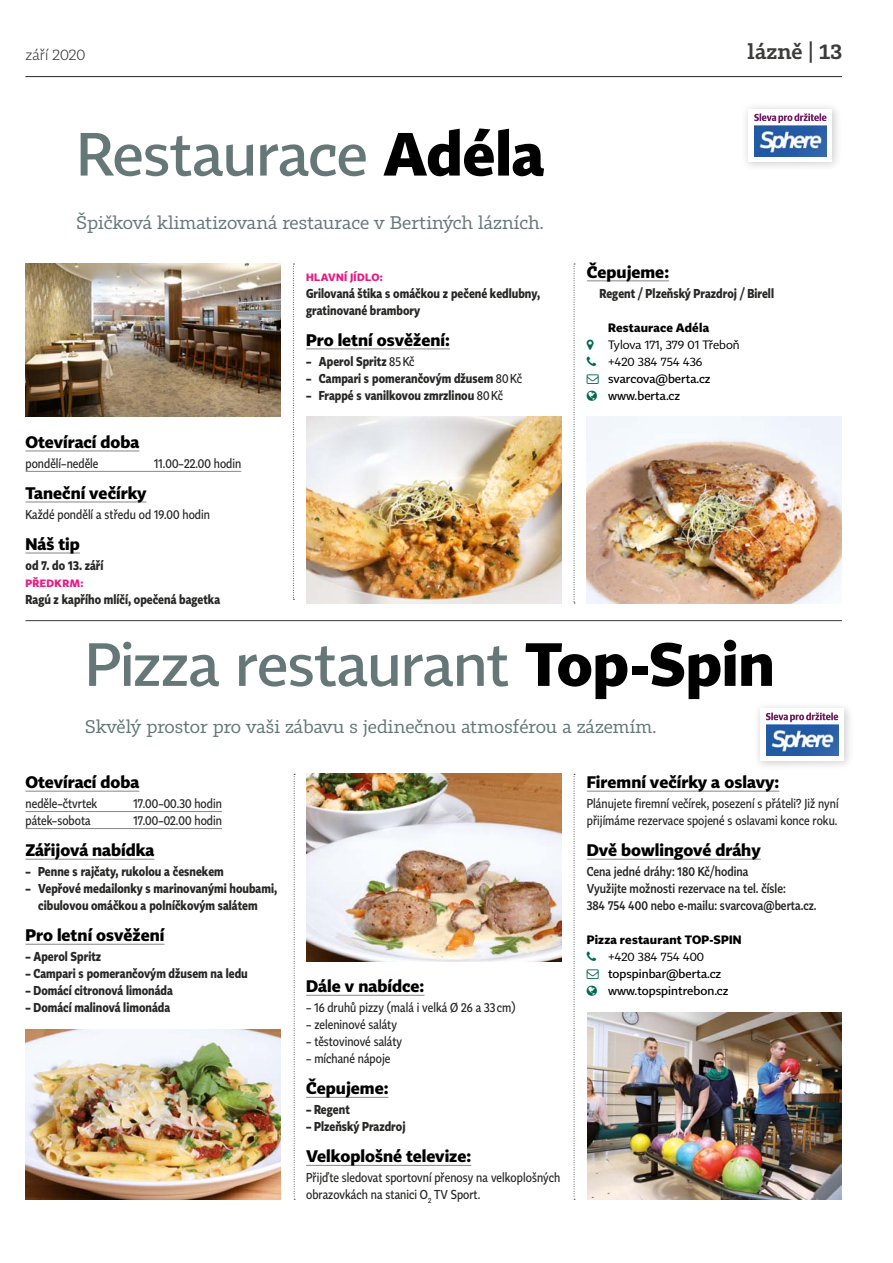
<style>
.page{position:relative;width:893px;height:1263px;background:#fff}
.page>*{position:absolute;margin:0;border:0;box-sizing:border-box;transform-origin:0 0}
.t1{font:500 60px "Tabac Sans";letter-spacing:-.015em;color:#657877}
.t2{font:300 21px "Tabac Slab";letter-spacing:-.005em;color:#3c3c3b}
.t3{font:18px "Tabac Slab";letter-spacing:-.005em;color:#657877}
.t4{font:700 16.5px "Tabac Sans";color:#000}
.t5{font:300 15px "Tabac Sans";color:#3c3c3b}
.t6{font:700 12.75px/17px "Tabac Sans";letter-spacing:.005em;color:#282827;scale:.84 1}
.t7{font:500 12.75px/17px "Tabac Sans";letter-spacing:.005em;color:#282827;scale:.84 1}
.t8{font:300 12.75px/17px "Tabac Sans";letter-spacing:.005em;color:#282827;scale:.84 1}
.t9{font:500 12px/17px "Tabac Sans";color:#000}
.t10{font:12px/17px "Tabac Sans";color:#000}
.t11{font:700 12px "Tabac Sans";color:#000}
.t12{font:700 10.5px "Tabac Sans";letter-spacing:.04em;color:#e71a84}
.s1{font-weight:700;color:#000}
.s2{font-weight:500}
</style>
<div class="page">
<hr style="left:26px;top:76px;width:816px;height:1px;background:#3c3c3b">
<hr style="left:26px;top:451px;width:113px;height:1px;background:#878787">
<hr style="left:26px;top:471px;width:215px;height:1px;background:#878787">
<hr style="left:26px;top:502px;width:121px;height:1px;background:#878787">
<hr style="left:26px;top:553px;width:54px;height:1px;background:#878787">
<hr style="left:306px;top:349px;width:144px;height:1px;background:#878787">
<hr style="left:587px;top:281px;width:82px;height:1px;background:#878787">
<hr style="left:26px;top:791px;width:113px;height:1px;background:#878787">
<hr style="left:26px;top:811px;width:196px;height:1px;background:#878787">
<hr style="left:26px;top:828px;width:196px;height:1px;background:#878787">
<hr style="left:26px;top:859px;width:128px;height:1px;background:#878787">
<hr style="left:26px;top:944px;width:138px;height:1px;background:#878787">
<hr style="left:306px;top:995px;width:118px;height:1px;background:#878787">
<hr style="left:306px;top:1097px;width:82px;height:1px;background:#878787">
<hr style="left:306px;top:1165px;width:165px;height:1px;background:#878787">
<hr style="left:587px;top:791px;width:192px;height:1px;background:#878787">
<hr style="left:587px;top:859px;width:174px;height:1px;background:#878787">
<svg style="left:293px;top:264px;width:1px;height:336px"></svg>
<svg style="left:294px;top:774px;width:1px;height:426px"></svg>
<svg style="left:574px;top:264px;width:1px;height:339px"></svg>
<hr style="left:26px;top:620px;width:816px;height:1px;background:#3c3c3b">
<img style="left:306px;top:774px;width:255px;height:187px">
<img style="left:26px;top:1029px;width:255px;height:170px">
<svg style="left:574px;top:774px;width:1px;height:426px"></svg>
<div style="left:752px;top:701px;width:103px;height:70px;background:#000;opacity:.2"></div>
<div style="left:760px;top:708px;width:84px;height:53px;background:#fff"></div>
<img style="left:766px;top:724px;width:72px;height:31px">
<svg style="left:766px;top:712px;width:72px;height:10px"></svg>
<img style="left:307px;top:417px;width:254px;height:187px">
<div style="left:741px;top:102px;width:102px;height:70px;background:#000;opacity:.2"></div>
<div style="left:748px;top:109px;width:84px;height:53px;background:#fff"></div>
<img style="left:754px;top:125px;width:72px;height:31px">
<svg style="left:754px;top:113px;width:72px;height:10px"></svg>
<img style="left:587px;top:417px;width:255px;height:187px">
<img style="left:26px;top:264px;width:255px;height:153px">
<img style="left:587px;top:1012px;width:255px;height:187px">
<p class="t5" style="left:26px;top:45px;width:61px">září 2020</p>
<h2 class="t2" style="left:748px;top:39px;width:96px">lázně | 13</h2>
<h1 class="t1" style="left:77px;top:118px;width:469px">Restaurace <span class="s1">Adéla</span></h1>
<h3 class="t3" style="left:77px;top:211px;width:469px">Špičková klimatizovaná restaurace v Bertiných lázních.</h3>
<p class="t4" style="left:26px;top:431px;width:115px">Otevírací doba</p>
<p class="t7" style="left:26px;top:455px;width:88px">pondělí–neděle</p>
<p class="t7" style="left:154px;top:455px;width:105px">11.00–22.00 hodin</p>
<p class="t4" style="left:26px;top:482px;width:123px">Taneční večírky</p>
<p class="t7" style="left:26px;top:506px;width:221px">Každé pondělí a středu od 19.00 hodin</p>
<p class="t4" style="left:26px;top:534px;width:56px">Náš tip</p>
<p class="t6" style="left:26px;top:557px;width:95px">od 7. do 13. září</p>
<p class="t12" style="left:26px;top:576px;width:59px">Předkrm:</p>
<p class="t6" style="left:26px;top:591px;width:233px">Ragú z kapřího mlíčí, opečená bagetka</p>
<p class="t12" style="left:306px;top:270px;width:78px">Hlavní jídlo:</p>
<p class="t6" style="left:306px;top:285px;width:280px">Grilovaná štika s omáčkou z pečené kedlubny, gratinované brambory</p>
<p class="t4" style="left:306px;top:329px;width:145px">Pro letní osvěžení:</p>
<p class="t6" style="left:306px;top:353px;width:131px">– Aperol Spritz <span class="s2">85Kč</span></p>
<p class="t6" style="left:306px;top:370px;width:258px">– Campari s pomerančovým džusem <span class="s2">80Kč</span></p>
<p class="t6" style="left:306px;top:387px;width:236px">– Frappé s vanilkovou zmrzlinou <span class="s2">80Kč</span></p>
<p class="t4" style="left:587px;top:261px;width:84px">Čepujeme:</p>
<p class="t6" style="left:587px;top:285px;width:224px">Regent / Plzeňský Prazdroj / Birell</p>
<p class="t11" style="left:587px;top:320px;width:124px">Restaurace Adéla</p>
<p class="t10" style="left:608px;top:336px;width:133px">Tylova 171, 379 01 Třeboň +420 384 754 436</p>
<p class="t9" style="left:608px;top:370px;width:104px">svarcova@berta.cz www.berta.cz</p>
<h1 class="t1" style="left:85px;top:628px;width:691px">Pizza restaurant <span class="s1">Top-Spin</span></h1>
<h3 class="t3" style="left:85px;top:716px;width:573px">Skvělý prostor pro vaši zábavu s jedinečnou atmosférou a zázemím.</h3>
<p class="t4" style="left:26px;top:772px;width:115px">Otevírací doba</p>
<p class="t7" style="left:26px;top:795px;width:87px">neděle–čtvrtek</p>
<p class="t7" style="left:134px;top:795px;width:107px">17.00–00.30 hodin</p>
<p class="t7" style="left:26px;top:812px;width:79px">pátek–sobota</p>
<p class="t7" style="left:134px;top:812px;width:107px">17.00–02.00 hodin</p>
<p class="t4" style="left:26px;top:840px;width:130px">Zářijová nabídka</p>
<p class="t6" style="left:26px;top:863px;width:238px">– Penne s rajčaty, rukolou a česnekem</p>
<p class="t6" style="left:26px;top:880px;width:301px;text-align:center">– Vepřové medailonky s marinovanými houbami, cibulovou omáčkou a polníčkovým salátem</p>
<p class="t4" style="left:26px;top:925px;width:141px">Pro letní osvěžení</p>
<p class="t6" style="left:26px;top:948px;width:92px">– Aperol Spritz</p>
<p class="t6" style="left:26px;top:965px;width:266px">– Campari s pomerančovým džusem na ledu</p>
<p class="t6" style="left:26px;top:982px;width:177px">– Domácí citronová limonáda</p>
<p class="t6" style="left:26px;top:999px;width:174px">– Domácí malinová limonáda</p>
<p class="t4" style="left:306px;top:976px;width:120px">Dále v nabídce:</p>
<p class="t7" style="left:306px;top:999px;width:251px">– 16 druhů pizzy (malá i velká Ø 26 a 33 cm)</p>
<p class="t7" style="left:306px;top:1016px;width:110px">– zeleninové saláty</p>
<p class="t7" style="left:306px;top:1033px;width:116px">– těstovinové saláty</p>
<p class="t7" style="left:306px;top:1050px;width:102px">– míchané nápoje</p>
<p class="t4" style="left:306px;top:1078px;width:84px">Čepujeme:</p>
<p class="t6" style="left:306px;top:1101px;width:54px">– Regent</p>
<p class="t6" style="left:306px;top:1118px;width:120px">– Plzeňský Prazdroj</p>
<p class="t4" style="left:306px;top:1146px;width:167px">Velkoplošné televize:</p>
<p class="t7" style="left:306px;top:1169px;width:304px">Přijďte sledovat sportovní přenosy na velkoplošných obrazovkách na stanici O<sub>2</sub> TV Sport.</p>
<p class="t4" style="left:587px;top:772px;width:194px">Firemní večírky a oslavy:</p>
<p class="t7" style="left:587px;top:795px;width:301px">Plánujete firemní večírek, posezení s přáteli? Již nyní přijímáme rezervace spojené s oslavami konce roku.</p>
<p class="t4" style="left:587px;top:840px;width:176px">Dvě bowlingové dráhy</p>
<p class="t8" style="left:587px;top:863px;width:275px">Cena jedné dráhy: 180 Kč/hodina<br>Využijte možnosti rezervace na tel. čísle:<br>384 754 400 nebo e-mailu: svarcova@berta.cz.</p>
<p class="t11" style="left:587px;top:932px;width:108px">Pizza restaurant TOP</p>
<p class="t11" style="left:709px;top:932px;width:12px">-SPIN</p>
<p class="t10" style="left:608px;top:948px;width:98px">+420 384 754 400</p>
<p class="t9" style="left:608px;top:965px;width:122px">topspinbar@berta.cz www.topspintrebon.cz</p>
</div>
